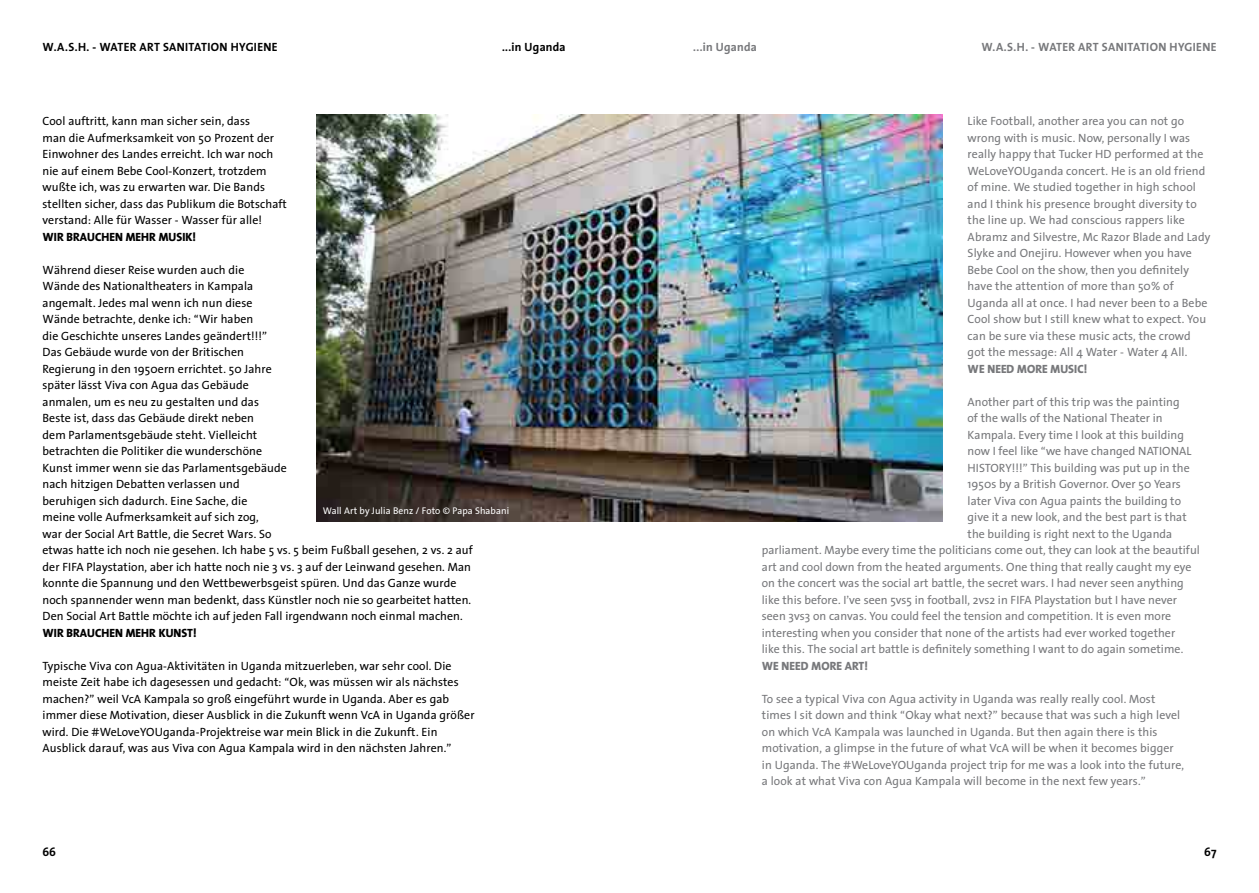
<style>
.page{position:relative;width:1259px;height:893px;background:#fff}
.page>*{position:absolute;margin:0;border:0;box-sizing:border-box;transform-origin:0 0}
.t1{font:12px/16.5px "Thesis Sans";letter-spacing:.005em;color:#77787b}
.t2{font:12px/16.5px "Thesis Sans";letter-spacing:.01em;color:#000}
.t3{font:700 12px "Thesis Sans";letter-spacing:.025em;color:#000}
.t4{font:700 12px "Thesis Sans";letter-spacing:.025em;color:#77787b}
.t5{font:900 12px "Thesis Sans";letter-spacing:.01em;color:#000}
.t6{font:900 12px "Thesis Sans";letter-spacing:.01em;color:#77787b}
.t7{font:9.75px "Thesis Sans";letter-spacing:.01em;color:#fff}
</style>
<div class="page">
<img style="left:317px;top:115px;width:625px;height:406px">
<p class="t3" style="left:43px;top:41px;width:237px">W.A.S.H. - WATER ART SANITATION HYGIENE</p>
<p class="t3" style="left:502px;top:41px;width:65px">...in Uganda</p>
<p class="t4" style="left:693px;top:41px;width:65px">...in Uganda</p>
<p class="t4" style="left:981px;top:41px;width:237px">W.A.S.H. - WATER ART SANITATION HYGIENE</p>
<p class="t2" style="left:43px;top:113px;width:246px">Cool auftritt, kann man sicher sein, dass<br>man die Aufmerksamkeit von 50 Prozent der Einwohner des Landes erreicht. Ich war noch nie auf einem Bebe Cool-Konzert, trotzdem wußte ich, was zu erwarten war. Die Bands stellten sicher, dass das Publikum die Botschaft verstand: Alle für Wasser - Wasser für alle!</p>
<p class="t5" style="left:43px;top:230px;width:155px">WIR BRAUCHEN MEHR MUSIK!</p>
<p class="t2" style="left:43px;top:262px;width:432px">Während dieser Reise wurden auch die<br>Wände des Nationaltheaters in Kampala<br>angemalt. Jedes mal wenn ich nun diese<br>Wände betrachte, denke ich: “Wir haben<br>die Geschichte unseres Landes geändert!!!”<br>Das Gebäude wurde von der Britischen<br>Regierung in den 1950ern errichtet. 50 Jahre<br>später lässt Viva con Agua das Gebäude<br>anmalen, um es neu zu gestalten und das<br>Beste ist, dass das Gebäude direkt neben<br>dem Parlamentsgebäude steht. Vielleicht<br>betrachten die Politiker die wunderschöne<br>Kunst immer wenn sie das Parlamentsgebäude<br>nach hitzigen Debatten verlassen und<br>beruhigen sich dadurch. Eine Sache, die<br>meine volle Aufmerksamkeit auf sich zog,<br>war der Social Art Battle, die Secret Wars. So<br>etwas hatte ich noch nie gesehen. Ich habe 5 vs. 5 beim Fußball gesehen, 2 vs. 2 auf der FIFA Playstation, aber ich hatte noch nie 3 vs. 3 auf der Leinwand gesehen. Man konnte die Spannung und den Wettbewerbsgeist spüren. Und das Ganze wurde noch spannender wenn man bedenkt, dass Künstler noch nie so gearbeitet hatten.<br>Den Social Art Battle möchte ich auf jeden Fall irgendwann noch einmal machen.</p>
<p class="t5" style="left:43px;top:626px;width:156px">WIR BRAUCHEN MEHR KUNST!</p>
<p class="t2" style="left:43px;top:658px;width:433px">Typische Viva con Agua-Aktivitäten in Uganda mitzuerleben, war sehr cool. Die meiste Zeit habe ich dagesessen und gedacht: “Ok, was müssen wir als nächstes machen?” weil VcA Kampala so groß eingeführt wurde in Uganda. Aber es gab immer diese Motivation, dieser Ausblick in die Zukunft wenn VcA in Uganda größer wird. Die #WeLoveYOUganda-Projektreise war mein Blick in die Zukunft. Ein Ausblick darauf, was aus Viva con Agua Kampala wird in den nächsten Jahren.”</p>
<p class="t7" style="left:323px;top:506px;width:188px">Wall Art by Julia Benz / Foto © Papa Shabani</p>
<p class="t1" style="left:967px;top:113px;width:244px">Like Football, another area you can not go wrong with is music. Now, personally I was really happy that Tucker HD performed at the WeLoveYOUganda concert. He is an old friend of mine. We studied together in high school and I think his presence brought diversity to the line up. We had conscious rappers like Abramz and Silvestre, Mc Razor Blade and Lady Slyke and Onejiru. However when you have Bebe Cool on the show, then you definitely have the attention of more than 50% of Uganda all at once. I had never been to a Bebe Cool show but I still knew what to expect. You can be sure via these music acts, the crowd got the message: All 4 Water - Water 4 All.</p>
<p class="t6" style="left:967px;top:362px;width:121px">WE NEED MORE MUSIC!</p>
<p class="t1" style="left:967px;top:394px;width:214px">Another part of this trip was the painting</p>
<p class="t1" style="left:967px;top:410px;width:197px">of the walls of the National Theater in</p>
<p class="t1" style="left:967px;top:427px;width:218px">Kampala. Every time I look at this building</p>
<p class="t1" style="left:967px;top:443px;width:225px">now I feel like “we have changed NATIONAL</p>
<p class="t1" style="left:967px;top:460px;width:223px">HISTORY!!!” This building was put up in the</p>
<p class="t1" style="left:967px;top:476px;width:215px">1950s by a British Governor. Over 50 Years</p>
<p class="t1" style="left:967px;top:493px;width:215px">later Viva con Agua paints the building to</p>
<p class="t1" style="left:967px;top:509px;width:220px">give it a new look, and the best part is that</p>
<p class="t1" style="left:967px;top:526px;width:206px">the building is right next to the Uganda</p>
<p class="t1" style="left:762px;top:542px;width:439px">parliament. Maybe every time the politicians come out, they can look at the beautiful</p>
<p class="t1" style="left:762px;top:559px;width:431px">art and cool down from the heated arguments. One thing that really caught my eye</p>
<p class="t1" style="left:762px;top:575px;width:423px">on the concert was the social art battle, the secret wars. I had never seen anything</p>
<p class="t1" style="left:762px;top:592px;width:416px">like this before. I’ve seen 5vs5 in football, 2vs2 in FIFA Playstation but I have never</p>
<p class="t1" style="left:762px;top:608px;width:411px">seen 3vs3 on canvas. You could feel the tension and competition. It is even more</p>
<p class="t1" style="left:762px;top:625px;width:415px">interesting when you consider that none of the artists had ever worked together</p>
<p class="t1" style="left:762px;top:641px;width:423px">like this. The social art battle is definitely something I want to do again sometime.</p>
<p class="t6" style="left:762px;top:659px;width:108px">WE NEED MORE ART!</p>
<p class="t1" style="left:762px;top:691px;width:424px">To see a typical Viva con Agua activity in Uganda was really really cool. Most times I sit down and think “Okay what next?” because that was such a high level on which VcA Kampala was launched in Uganda. But then again there is this motivation, a glimpse in the future of what VcA will be when it becomes bigger in Uganda. The #WeLoveYOUganda project trip for me was a look into the future, a look at what Viva con Agua Kampala will become in the next few years.”</p>
<p class="t3" style="left:43px;top:845px;width:15px">66</p>
<p class="t3" style="left:1204px;top:845px;width:14px">67</p>
</div>
